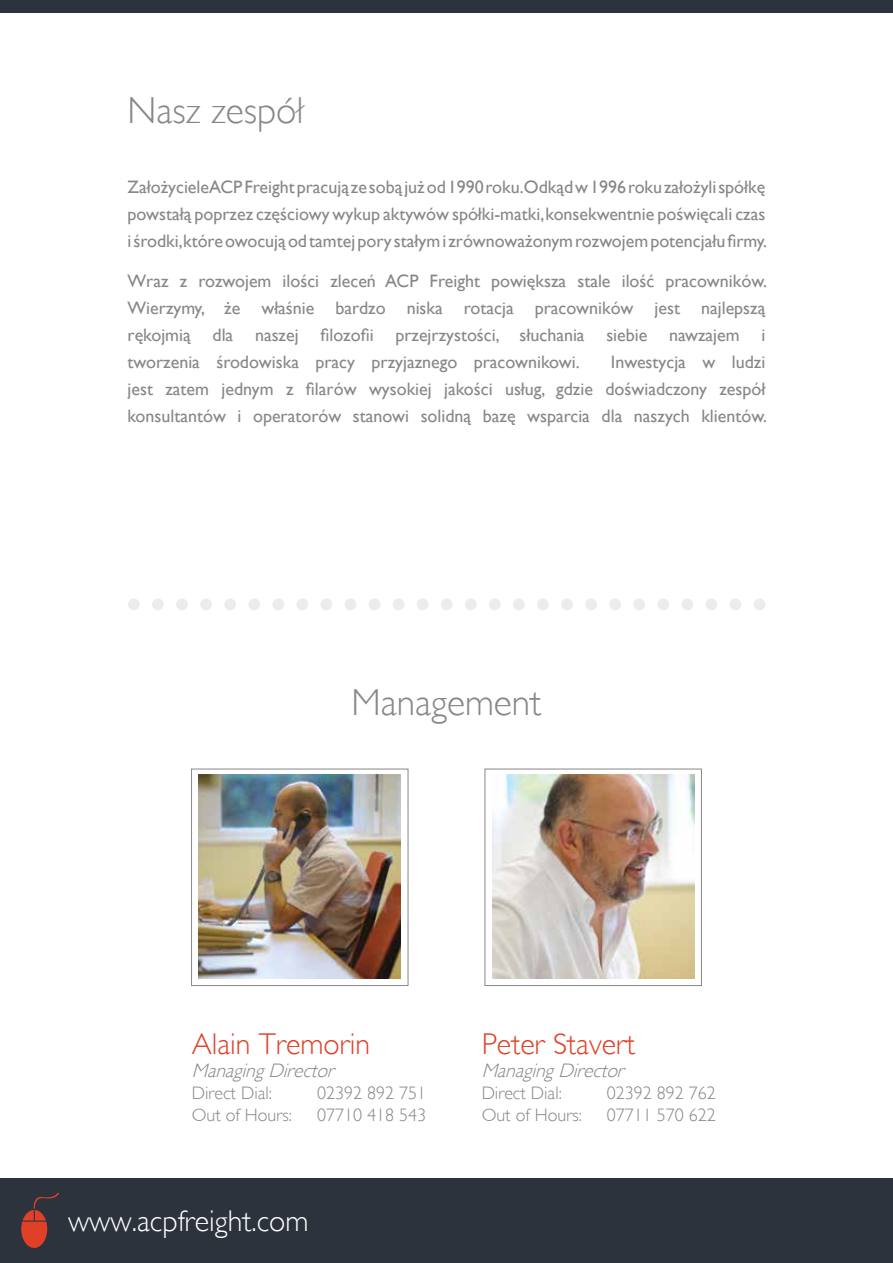
<style>
.page{position:relative;width:893px;height:1263px;background:#fff}
.page>*{position:absolute;margin:0;border:0;box-sizing:border-box;transform-origin:0 0}
.t1{font:300 37.5px "Gill Sans";color:#888787}
.t2{font:300 30px "Gill Sans";color:#df4026}
.t3{font:300 30px "Gill Sans";color:#fff}
.t4{font:italic 300 19.5px "Gill Sans";color:#888787}
.t5{font:18px/27px "Gill Sans";color:#888787;text-align:justify}
.t6{font:300 18px "Gill Sans";color:#888787}
</style>
<div class="page">
<div style="left:0;top:0;width:893px;height:13px;background:#2d333d"></div>
<div style="left:0;top:1178px;width:893px;height:85px;background:#2d333d"></div>
<svg style="left:21px;top:1193px;width:38px;height:55px"></svg>
<div style="left:191px;top:769px;width:217px;height:217px;background:#fff;border:1px solid #888787"></div>
<img style="left:199px;top:775px;width:202px;height:203px">
<div style="left:485px;top:769px;width:217px;height:217px;background:#fff;border:1px solid #888787"></div>
<img style="left:492px;top:775px;width:202px;height:203px">
<div style="left:128px;top:598px;width:12px;height:12px;background:#edeceb;border-radius:50%"></div>
<div style="left:152px;top:598px;width:12px;height:12px;background:#edeceb;border-radius:50%"></div>
<div style="left:176px;top:598px;width:12px;height:12px;background:#edeceb;border-radius:50%"></div>
<div style="left:200px;top:598px;width:12px;height:12px;background:#edeceb;border-radius:50%"></div>
<div style="left:224px;top:598px;width:12px;height:12px;background:#edeceb;border-radius:50%"></div>
<div style="left:248px;top:598px;width:12px;height:12px;background:#edeceb;border-radius:50%"></div>
<div style="left:272px;top:598px;width:12px;height:12px;background:#edeceb;border-radius:50%"></div>
<div style="left:296px;top:598px;width:12px;height:12px;background:#edeceb;border-radius:50%"></div>
<div style="left:320px;top:598px;width:12px;height:12px;background:#edeceb;border-radius:50%"></div>
<div style="left:345px;top:598px;width:11px;height:12px;background:#edeceb;border-radius:50%"></div>
<div style="left:369px;top:598px;width:11px;height:12px;background:#edeceb;border-radius:50%"></div>
<div style="left:393px;top:598px;width:11px;height:12px;background:#edeceb;border-radius:50%"></div>
<div style="left:417px;top:598px;width:11px;height:12px;background:#edeceb;border-radius:50%"></div>
<div style="left:441px;top:598px;width:12px;height:12px;background:#edeceb;border-radius:50%"></div>
<div style="left:465px;top:598px;width:12px;height:12px;background:#edeceb;border-radius:50%"></div>
<div style="left:489px;top:598px;width:12px;height:12px;background:#edeceb;border-radius:50%"></div>
<div style="left:513px;top:598px;width:12px;height:12px;background:#edeceb;border-radius:50%"></div>
<div style="left:537px;top:598px;width:12px;height:12px;background:#edeceb;border-radius:50%"></div>
<div style="left:561px;top:598px;width:12px;height:12px;background:#edeceb;border-radius:50%"></div>
<div style="left:585px;top:598px;width:12px;height:12px;background:#edeceb;border-radius:50%"></div>
<div style="left:609px;top:598px;width:12px;height:12px;background:#edeceb;border-radius:50%"></div>
<div style="left:633px;top:598px;width:12px;height:12px;background:#edeceb;border-radius:50%"></div>
<div style="left:657px;top:598px;width:12px;height:12px;background:#edeceb;border-radius:50%"></div>
<div style="left:681px;top:598px;width:12px;height:12px;background:#edeceb;border-radius:50%"></div>
<div style="left:705px;top:598px;width:12px;height:12px;background:#edeceb;border-radius:50%"></div>
<div style="left:730px;top:598px;width:11px;height:12px;background:#edeceb;border-radius:50%"></div>
<div style="left:754px;top:598px;width:11px;height:12px;background:#edeceb;border-radius:50%"></div>
<h1 class="t1" style="left:128px;top:89px;width:178px">Nasz zespół</h1>
<p class="t5" style="left:128px;top:174px;width:641px">Założyciele ACP Freight pracują ze sobą już od 1990 roku.Odkąd w 1996 roku założyli spółkę powstałą poprzez częściowy wykup aktywów spółki-matki, konsekwentnie poświęcali czas i środki,które owocują od tamtej pory stałym i zrównoważonym rozwojem potencjału firmy.</p>
<p class="t5" style="left:128px;top:268px;width:641px">Wraz z rozwojem ilości zleceń ACP Freight powiększa stale ilość pracowników.<br>Wierzymy, że właśnie bardzo niska rotacja pracowników jest najlepszą rękojmią dla naszej filozofii przejrzystości, słuchania siebie nawzajem i tworzenia środowiska pracy przyjaznego pracownikowi.</p>
<p class="t5" style="left:128px;top:349px;width:641px;text-indent:483px">Inwestycja w ludzi jest zatem jednym z filarów wysokiej jakości usług, gdzie doświadczony zespół konsultantów i operatorów stanowi solidną bazę wsparcia dla naszych klientów.</p>
<h1 class="t1" style="left:351px;top:681px;width:192px">Management</h1>
<h2 class="t2" style="left:192px;top:1026px;width:180px">Alain Tremorin</h2>
<p class="t4" style="left:192px;top:1059px;width:149px">ManagingDirector</p>
<p class="t6" style="left:192px;top:1082px;width:82px">Direct Dial:</p>
<p class="t6" style="left:317px;top:1082px;width:111px">02392 892 751</p>
<p class="t6" style="left:192px;top:1104px;width:102px">Out of Hours:</p>
<p class="t6" style="left:317px;top:1104px;width:111px">07710 418 543</p>
<h2 class="t3" style="left:68px;top:1203px;width:242px">www.acpfreight.com</h2>
<h2 class="t2" style="left:482px;top:1026px;width:155px">Peter Stavert</h2>
<p class="t4" style="left:482px;top:1059px;width:149px">ManagingDirector</p>
<p class="t6" style="left:482px;top:1082px;width:82px">Direct Dial:</p>
<p class="t6" style="left:607px;top:1082px;width:111px">02392 892 762</p>
<p class="t6" style="left:482px;top:1104px;width:102px">Out of Hours:</p>
<p class="t6" style="left:607px;top:1104px;width:111px">07711 570 622</p>
</div>
